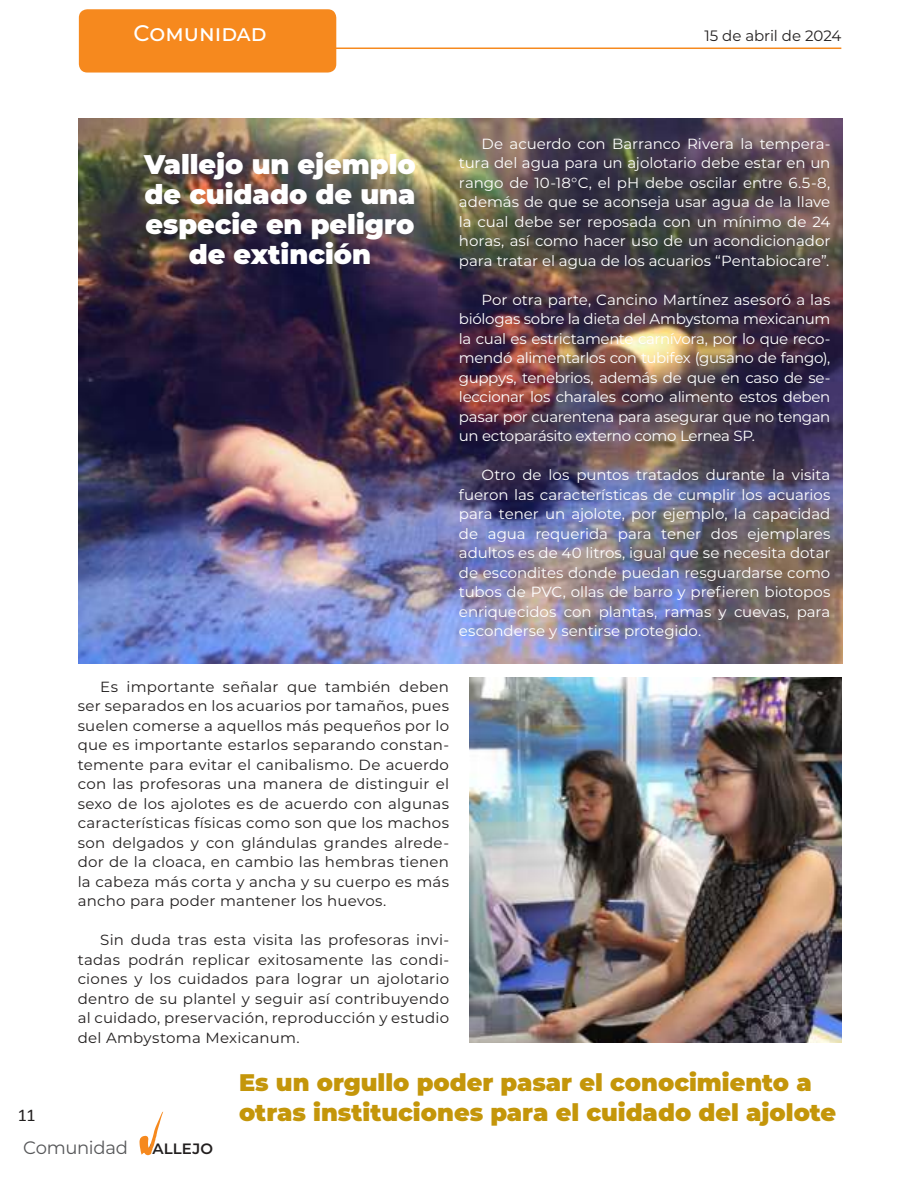
<style>
.page{position:relative;width:918px;height:1188px;background:#fff}
.page>*{position:absolute;margin:0;border:0;box-sizing:border-box;transform-origin:0 0}
.t1{font:900 27px/30px "Montserrat";color:#fff;text-align:center}
.t2{font:900 24px/30px "Montserrat";color:#c4960a}
.t3{font:500 22.5px "Montserrat";color:#fff}
.t4{font:18px "Montserrat";letter-spacing:-.015em;color:#57585a}
.t5{font:18px "Calibri";color:#221f1f}
.t6{font:15px "Montserrat";letter-spacing:-.005em;color:#221f1f}
.t7{font:14.7px/19.5px "Montserrat";letter-spacing:-.01em;color:#fff;text-align:justify}
.t8{font:14.7px/19.5px "Montserrat";letter-spacing:.015em;color:#221f1f;text-align:justify}
.s1{font-weight:600;font-size:15px;color:#221f1f}
</style>
<div class="page">
<img style="left:79px;top:119px;width:764px;height:544px">
<img style="left:470px;top:677px;width:371px;height:366px">
<div style="left:79px;top:9px;width:257px;height:64px;background:#f6891e;border-radius:9px"></div>
<hr style="left:332px;top:48px;width:509px;height:1px;background:#f6891e">
<svg style="left:139px;top:1111px;width:24px;height:44px"></svg>
<h3 class="t3" style="left:134px;top:20px;width:134px">Comunidad</h3>
<p class="t6" style="left:704px;top:27px;width:139px">15 de abril de 2024</p>
<h1 class="t1" style="left:144px;top:150px;width:273px">Vallejo un ejemplo de cuidado de una especie en peligro de extinción</h1>
<p class="t7" style="left:459px;top:134px;width:373px;text-indent:23px">De acuerdo con Barranco Rivera la tempera&shy;tura del agua para un ajolotario debe estar en un rango de 10-18°C, el pH debe oscilar entre 6.5-8, además de que se aconseja usar agua de la llave la cual debe ser reposada con un mínimo de 24 horas, así como hacer uso de un acondicionador para tratar el agua de los acuarios “Pentabiocare”.</p>
<p class="t7" style="left:459px;top:290px;width:373px;text-indent:23px">Por otra parte, Cancino Martínez asesoró a las biólogas sobre la dieta del Ambystoma mexicanum la cual es estrictamente carnívora, por lo que reco&shy;mendó alimentarlos con tubifex (gusano de fango), guppys, tenebrios, además de que en caso de se&shy;leccionar los charales como alimento estos deben pasar por cuarentena para asegurar que no tengan un ectoparásito externo como Lernea SP.</p>
<p class="t7" style="left:459px;top:466px;width:373px;text-indent:23px">Otro de los puntos tratados durante la visita fueron las características de cumplir los acuarios para tener un ajolote, por ejemplo, la capacidad de agua requerida para tener dos ejemplares adultos es de 40 litros, igual que se necesita dotar de escondites donde puedan resguardarse como tubos de PVC, ollas de barro y prefieren biotopos enriquecidos con plantas, ramas y cuevas, para esconderse y sentirse protegido.</p>
<p class="t8" style="left:78px;top:677px;width:373px;text-indent:23px">Es importante señalar que también deben ser separados en los acuarios por tamaños, pues suelen comerse a aquellos más pequeños por lo que es importante estarlos separando constan&shy;temente para evitar el canibalismo. De acuerdo con las profesoras una manera de distinguir el sexo de los ajolotes es de acuerdo con algunas características físicas como son que los machos son delgados y con glándulas grandes alrede&shy;dor de la cloaca, en cambio las hembras tienen la cabeza más corta y ancha y su cuerpo es más ancho para poder mantener los huevos.</p>
<p class="t8" style="left:78px;top:931px;width:373px;text-indent:23px">Sin duda tras esta visita las profesoras invi&shy;tadas podrán replicar exitosamente las condi&shy;ciones y los cuidados para lograr un ajolotario dentro de su plantel y seguir así contribuyendo al cuidado, preservación, reproducción y estudio del Ambystoma Mexicanum.</p>
<p class="t5" style="left:18px;top:1104px;width:19px">11</p>
<p class="t4" style="left:23px;top:1138px;width:191px">Comunidad <span class="s1">VALLEJO</span></p>
<h2 class="t2" style="left:239px;top:1068px;width:599px">Es un orgullo poder pasar el conocimiento a otras instituciones para el cuidado del ajolote</h2>
</div>
